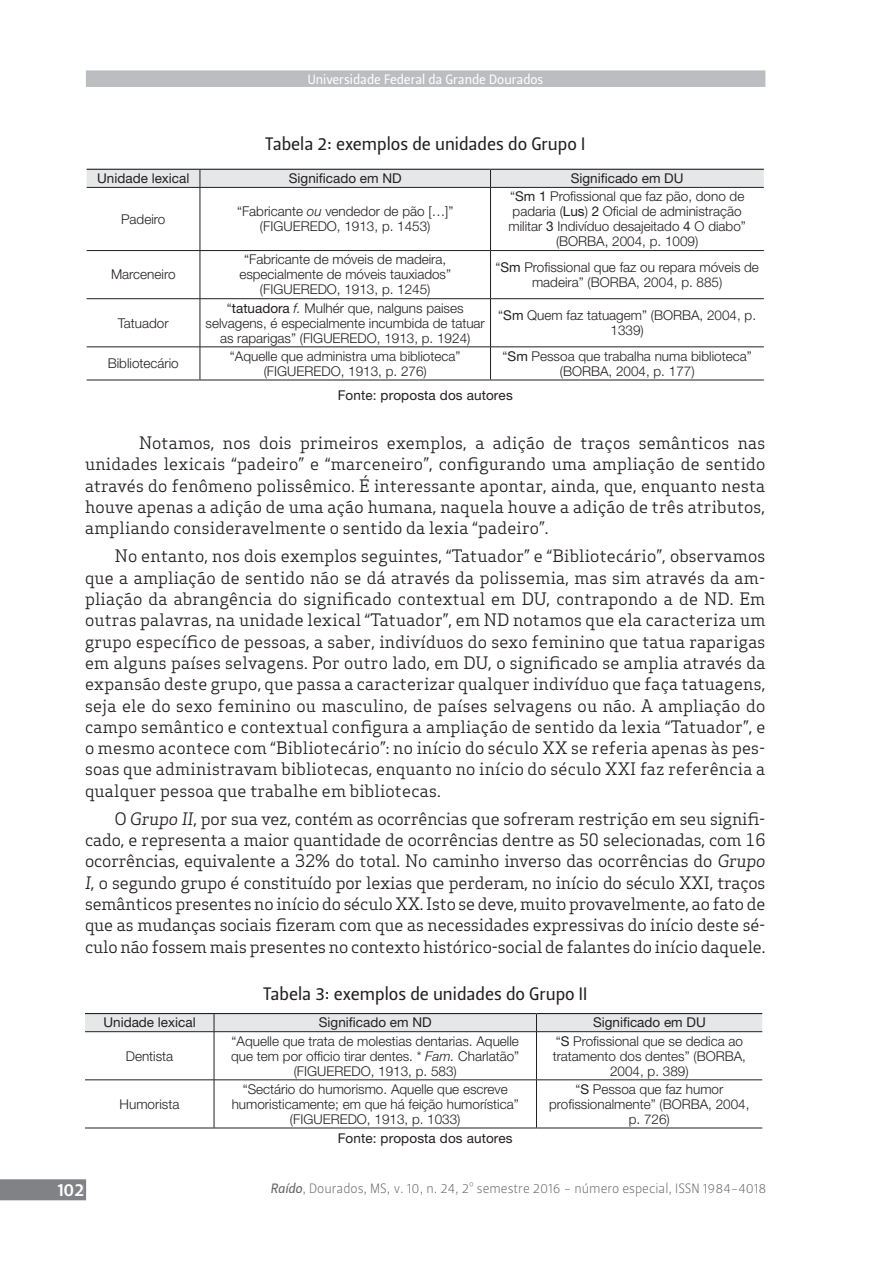
<style>
.page{position:relative;width:893px;height:1263px;background:#fff}
.page>*{position:absolute;margin:0;border:0;box-sizing:border-box;transform-origin:0 0}
.t1{font:18px "Leitura Sans Grot 2";color:#231f20}
.t2{font:18px "Leitura Sans Grot 3";color:#fff}
.t3{font:16.8px/21.3px "Apex Serif";letter-spacing:.01em;color:#231f20;text-align:justify}
.t4{font:300 13.5px/15px "Helvetica Neue LT Pro";color:#231f20;text-align:center}
.t5{font:13.5px "Helvetica Neue LT Pro";color:#231f20}
.t6{font:13.5px "Leitura Sans Grot 1";color:#636366}
.t7{font:13.5px "Leitura Sans Grot 2";color:#fff}
.s1{font-style:italic}
.s2{font-weight:400}
.s3{font-family:"Leitura Sans Italic 2"}
</style>
<div class="page">
<div style="left:86px;top:70px;width:679px;height:17px;background:#bcbdc0"></div>
<div style="left:0;top:1179px;width:86px;height:21px;background:#808285"></div>
<div style="left:58px;top:1184px;width:25px;height:12px;background:#808285"></div>
<div style="left:87px;top:170px;width:677px;height:17px;background:#e6e7e9"></div>
<hr style="left:200px;top:188px;width:1px;height:62px;background:#231f20">
<hr style="left:490px;top:188px;width:1px;height:62px;background:#231f20">
<hr style="left:87px;top:250px;width:113px;height:1px;background:#231f20">
<hr style="left:200px;top:250px;width:290px;height:1px;background:#231f20">
<hr style="left:200px;top:251px;width:1px;height:47px;background:#231f20">
<hr style="left:490px;top:250px;width:274px;height:1px;background:#231f20">
<hr style="left:490px;top:251px;width:1px;height:47px;background:#231f20">
<hr style="left:87px;top:298px;width:113px;height:1px;background:#231f20">
<hr style="left:200px;top:298px;width:290px;height:1px;background:#231f20">
<hr style="left:200px;top:299px;width:1px;height:48px;background:#231f20">
<hr style="left:490px;top:298px;width:274px;height:1px;background:#231f20">
<hr style="left:490px;top:299px;width:1px;height:48px;background:#231f20">
<hr style="left:200px;top:347px;width:1px;height:33px;background:#231f20">
<hr style="left:490px;top:347px;width:1px;height:33px;background:#231f20">
<hr style="left:87px;top:169px;width:113px;height:1px;background:#231f20">
<hr style="left:200px;top:169px;width:290px;height:1px;background:#231f20">
<hr style="left:490px;top:169px;width:274px;height:1px;background:#231f20">
<hr style="left:87px;top:187px;width:113px;height:1px;background:#231f20">
<hr style="left:200px;top:187px;width:290px;height:1px;background:#231f20">
<hr style="left:490px;top:187px;width:274px;height:1px;background:#231f20">
<hr style="left:87px;top:347px;width:113px;height:1px;background:#231f20">
<hr style="left:200px;top:347px;width:290px;height:1px;background:#231f20">
<hr style="left:490px;top:347px;width:274px;height:1px;background:#231f20">
<hr style="left:87px;top:380px;width:113px;height:1px;background:#231f20">
<hr style="left:200px;top:380px;width:290px;height:1px;background:#231f20">
<hr style="left:490px;top:380px;width:274px;height:1px;background:#231f20">
<div style="left:85px;top:1014px;width:677px;height:17px;background:#e6e7e9"></div>
<hr style="left:214px;top:1032px;width:1px;height:48px;background:#231f20">
<hr style="left:536px;top:1032px;width:1px;height:48px;background:#231f20">
<hr style="left:214px;top:1080px;width:1px;height:47px;background:#231f20">
<hr style="left:536px;top:1080px;width:1px;height:47px;background:#231f20">
<hr style="left:85px;top:1031px;width:129px;height:1px;background:#231f20">
<hr style="left:214px;top:1031px;width:322px;height:1px;background:#231f20">
<hr style="left:536px;top:1031px;width:226px;height:1px;background:#231f20">
<hr style="left:85px;top:1013px;width:129px;height:1px;background:#231f20">
<hr style="left:214px;top:1013px;width:322px;height:1px;background:#231f20">
<hr style="left:536px;top:1013px;width:226px;height:1px;background:#231f20">
<hr style="left:85px;top:1079px;width:129px;height:1px;background:#231f20">
<hr style="left:214px;top:1079px;width:322px;height:1px;background:#231f20">
<hr style="left:536px;top:1079px;width:226px;height:1px;background:#231f20">
<hr style="left:85px;top:1127px;width:129px;height:1px;background:#231f20">
<hr style="left:214px;top:1127px;width:322px;height:1px;background:#231f20">
<hr style="left:536px;top:1127px;width:226px;height:1px;background:#231f20">
<p class="t7" style="left:308px;top:71px;width:237px">Universidade Federal da Grande Dourados</p>
<p class="t1" style="left:265px;top:133px;width:321px">Tabela 2: exemplos de unidades do Grupo I</p>
<p class="t5" style="left:97px;top:170px;width:94px">Unidade lexical</p>
<p class="t5" style="left:289px;top:170px;width:114px">Significado em ND</p>
<p class="t5" style="left:571px;top:170px;width:114px">Significado em DU</p>
<p class="t4" style="left:121px;top:211px;width:46px">Padeiro</p>
<p class="t4" style="left:237px;top:204px;width:218px">“Fabricante <span class="s1">ou</span> vendedor de pão […]” (FIGUEREDO, 1913, p. 1453)</p>
<p class="t4" style="left:508px;top:189px;width:239px">“<span class="s2">Sm 1</span> Profissional que faz pão, dono de padaria (<span class="s2">Lus</span>) <span class="s2">2</span> Oficial de administração militar <span class="s2">3</span> Indivíduo desajeitado <span class="s2">4</span> O diabo” (BORBA, 2004, p. 1009)</p>
<p class="t4" style="left:111px;top:267px;width:66px">Marceneiro</p>
<p class="t4" style="left:118px;top:315px;width:52px">Tatuador</p>
<p class="t4" style="left:239px;top:252px;width:213px">“Fabricante de móveis de madeira, especialmente de móveis tauxiados” (FIGUEREDO, 1913, p. 1245)</p>
<p class="t4" style="left:495px;top:259px;width:265px">“<span class="s2">Sm</span> Profissional que faz ou repara móveis de madeira” (BORBA, 2004, p. 885)</p>
<p class="t4" style="left:206px;top:300px;width:281px">“<span class="s2">tatuadora</span> <span class="s1">f.</span> Mulhér que, nalguns paises selvagens, é especialmente incumbida de tatuar as raparigas” (FIGUEREDO, 1913, p. 1924)</p>
<p class="t4" style="left:498px;top:307px;width:259px">“<span class="s2">Sm</span> Quem faz tatuagem” (BORBA, 2004, p.<br>1339)</p>
<p class="t4" style="left:108px;top:356px;width:73px">Bibliotecário</p>
<p class="t4" style="left:230px;top:348px;width:232px">“Aquelle que administra uma biblioteca” (FIGUEREDO, 1913, p. 276)</p>
<p class="t4" style="left:503px;top:348px;width:251px">“<span class="s2">Sm</span> Pessoa que trabalha numa biblioteca” (BORBA, 2004, p. 177)</p>
<p class="t5" style="left:338px;top:387px;width:177px">Fonte: proposta dos autores</p>
<p class="t3" style="left:85px;top:432px;width:682px;text-indent:54px">Notamos, nos dois primeiros exemplos, a adição de traços semânticos nas unidades lexicais “padeiro” e “marceneiro”, configurando uma ampliação de sentido através do fenômeno polissêmico. É interessante apontar, ainda, que, enquanto nesta houve apenas a adição de uma ação humana, naquela houve a adição de três atributos, ampliando consideravelmente o sentido da lexia “padeiro”.</p>
<p class="t3" style="left:85px;top:545px;width:682px;text-indent:30px">No entanto, nos dois exemplos seguintes, “Tatuador” e “Bibliotecário”, observamos que a ampliação de sentido não se dá através da polissemia, mas sim através da am&shy;pliação da abrangência do significado contextual em DU, contrapondo a de ND. Em outras palavras, na unidade lexical “Tatuador”, em ND notamos que ela caracteriza um grupo específico de pessoas, a saber, indivíduos do sexo feminino que tatua raparigas em alguns países selvagens. Por outro lado, em DU, o significado se amplia através da expansão deste grupo, que passa a caracterizar qualquer indivíduo que faça tatuagens, seja ele do sexo feminino ou masculino, de países selvagens ou não. A ampliação do campo semântico e contextual configura a ampliação de sentido da lexia “Tatuador”, e o mesmo acontece com “Bibliotecário”: no início do século XX se referia apenas às pes&shy;soas que administravam bibliotecas, enquanto no início do século XXI faz referência a qualquer pessoa que trabalhe em bibliotecas.</p>
<p class="t3" style="left:85px;top:808px;width:682px;text-indent:30px">O <span class="s1">Grupo II</span>, por sua vez, contém as ocorrências que sofreram restrição em seu signifi&shy;cado, e representa a maior quantidade de ocorrências dentre as 50 selecionadas, com 16 ocorrências, equivalente a 32% do total. No caminho inverso das ocorrências do <span class="s1">Grupo I</span>, o segundo grupo é constituído por lexias que perderam, no início do século XXI, traços semânticos presentes no início do século XX. Isto se deve, muito provavelmente, ao fato de que as mudanças sociais fizeram com que as necessidades expressivas do início deste sé&shy;culo não fossem mais presentes no contexto histórico-social de falantes do início daquele.</p>
<p class="t1" style="left:263px;top:983px;width:325px">Tabela 3: exemplos de unidades do Grupo II</p>
<p class="t5" style="left:103px;top:1014px;width:94px">Unidade lexical</p>
<p class="t5" style="left:319px;top:1014px;width:114px">Significado em ND</p>
<p class="t5" style="left:593px;top:1014px;width:114px">Significado em DU</p>
<p class="t4" style="left:126px;top:1048px;width:49px">Dentista</p>
<p class="t4" style="left:231px;top:1033px;width:290px">“Aquelle que trata de molestias dentarias. Aquelle que tem por officio tirar dentes. * <span class="s1">Fam.</span> Charlatão” (FIGUEREDO, 1913, p. 583)</p>
<p class="t4" style="left:553px;top:1033px;width:195px">“<span class="s2">S</span> Profissional que se dedica ao tratamento dos dentes” (BORBA,<br>2004, p. 389)</p>
<p class="t4" style="left:120px;top:1096px;width:61px">Humorista</p>
<p class="t4" style="left:232px;top:1081px;width:289px">“Sectário do humorismo. Aquelle que escreve humoristicamente; em que há feição humorística” (FIGUEREDO, 1913, p. 1033)</p>
<p class="t4" style="left:549px;top:1081px;width:202px">“<span class="s2">S</span> Pessoa que faz humor profissionalmente” (BORBA, 2004, p. 726)</p>
<p class="t5" style="left:338px;top:1130px;width:177px">Fonte: proposta dos autores</p>
<p class="t2" style="left:57px;top:1179px;width:28px">102</p>
<p class="t6" style="left:271px;top:1180px;width:497px"><span class="s3">Raído</span>, Dourados, MS, v. 10, n. 24, 2º semestre 2016 - número especial, ISSN 1984-4018</p>
</div>
